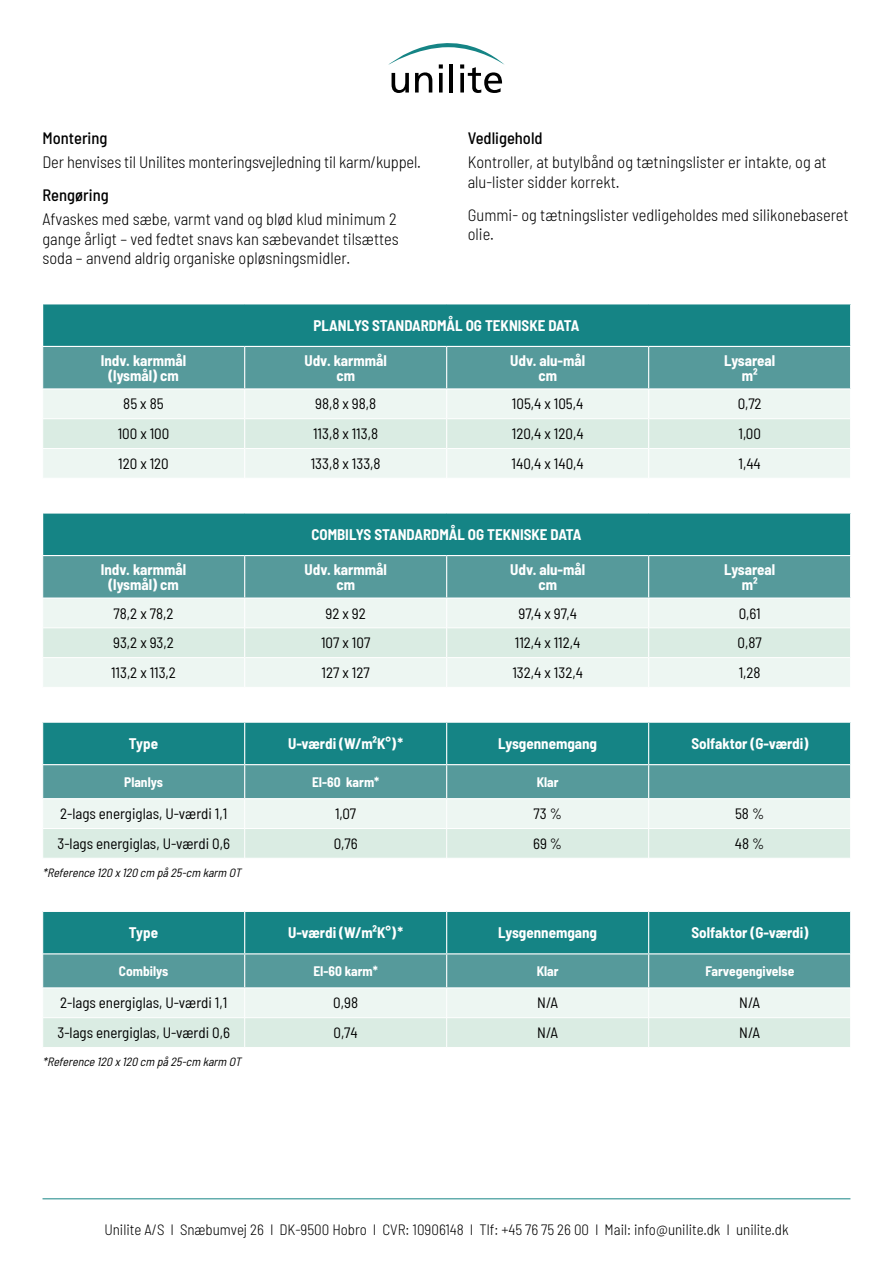
<style>
.page{position:relative;width:893px;height:1263px;background:#fff}
.page>*{position:absolute;margin:0;border:0;box-sizing:border-box;transform-origin:0 0}
.t1{font:300 semi-condensed 16.5px/19.8px "Barlow";color:#000}
.t2{font:500 semi-condensed 16.5px "Barlow";color:#000}
.t3{font:semi-condensed 15px "Barlow";color:#000}
.t4{font:700 semi-condensed 15px/15px "Barlow";color:#fff;text-align:center}
.t5{font:300 semi-condensed 15px "Barlow";color:#000}
.t6{font:700 semi-condensed 13.5px "Barlow";color:#fff}
.t7{font:italic semi-condensed 12px "Barlow";color:#000}
</style>
<div class="page">
<svg style="left:388px;top:43px;width:117px;height:50px"></svg>
<hr style="left:43px;top:1198px;width:807px;height:1px;background:#158485">
<div style="left:43px;top:304px;width:808px;height:42px;background:#158485"></div>
<svg style="left:42px;top:346px;width:808px;height:132px;background:#b9d7d3"></svg>
<hr style="left:244px;top:448px;width:1px;height:30px;background:#fff">
<hr style="left:446px;top:448px;width:1px;height:30px;background:#fff">
<hr style="left:648px;top:448px;width:1px;height:30px;background:#fff">
<hr style="left:850px;top:304px;width:1px;height:42px;background:#fff">
<hr style="left:43px;top:346px;width:202px;height:1px;background:#fff">
<hr style="left:245px;top:346px;width:202px;height:1px;background:#fff">
<hr style="left:244px;top:347px;width:1px;height:41px;background:#fff">
<hr style="left:447px;top:346px;width:202px;height:1px;background:#fff">
<hr style="left:446px;top:347px;width:1px;height:41px;background:#fff">
<hr style="left:649px;top:346px;width:202px;height:1px;background:#fff">
<hr style="left:648px;top:347px;width:1px;height:41px;background:#fff">
<hr style="left:43px;top:388px;width:202px;height:1px;background:#fff">
<hr style="left:245px;top:388px;width:202px;height:1px;background:#fff">
<hr style="left:447px;top:388px;width:202px;height:1px;background:#fff">
<hr style="left:649px;top:388px;width:202px;height:1px;background:#fff">
<div style="left:43px;top:513px;width:808px;height:42px;background:#158485"></div>
<svg style="left:42px;top:556px;width:808px;height:131px;background:#b9d6d3"></svg>
<hr style="left:43px;top:512px;width:202px;height:2px;background:#fff">
<hr style="left:245px;top:512px;width:202px;height:2px;background:#fff">
<hr style="left:447px;top:512px;width:202px;height:2px;background:#fff">
<hr style="left:649px;top:512px;width:202px;height:2px;background:#fff">
<hr style="left:850px;top:514px;width:1px;height:41px;background:#fff">
<hr style="left:244px;top:556px;width:1px;height:41px;background:#fff">
<hr style="left:446px;top:556px;width:1px;height:41px;background:#fff">
<hr style="left:648px;top:556px;width:1px;height:41px;background:#fff">
<hr style="left:43px;top:597px;width:202px;height:2px;background:#fff">
<hr style="left:245px;top:597px;width:202px;height:2px;background:#fff">
<hr style="left:447px;top:597px;width:202px;height:2px;background:#fff">
<hr style="left:649px;top:597px;width:202px;height:2px;background:#fff">
<svg style="left:42px;top:911px;width:809px;height:136px;background:#83bbb9"></svg>
<hr style="left:43px;top:911px;width:202px;height:1px;background:#fff">
<hr style="left:245px;top:911px;width:202px;height:1px;background:#fff">
<hr style="left:244px;top:912px;width:1px;height:41px;background:#fff">
<hr style="left:447px;top:911px;width:202px;height:1px;background:#fff">
<hr style="left:446px;top:912px;width:1px;height:41px;background:#fff">
<hr style="left:649px;top:911px;width:202px;height:1px;background:#fff">
<hr style="left:648px;top:912px;width:1px;height:41px;background:#fff">
<hr style="left:43px;top:953px;width:202px;height:1px;background:#fff">
<hr style="left:245px;top:953px;width:202px;height:1px;background:#fff">
<hr style="left:244px;top:954px;width:1px;height:33px;background:#fff">
<hr style="left:447px;top:953px;width:202px;height:1px;background:#fff">
<hr style="left:446px;top:954px;width:1px;height:33px;background:#fff">
<hr style="left:649px;top:953px;width:201px;height:1px;background:#fff">
<hr style="left:648px;top:954px;width:1px;height:33px;background:#fff">
<hr style="left:43px;top:987px;width:202px;height:1px;background:#fff">
<hr style="left:245px;top:987px;width:202px;height:1px;background:#fff">
<hr style="left:447px;top:987px;width:202px;height:1px;background:#fff">
<hr style="left:649px;top:987px;width:201px;height:1px;background:#fff">
<svg style="left:42px;top:722px;width:809px;height:136px;background:#83bbb9"></svg>
<hr style="left:43px;top:722px;width:202px;height:1px;background:#fff">
<hr style="left:245px;top:722px;width:202px;height:1px;background:#fff">
<hr style="left:244px;top:723px;width:1px;height:41px;background:#fff">
<hr style="left:447px;top:722px;width:202px;height:1px;background:#fff">
<hr style="left:446px;top:723px;width:1px;height:41px;background:#fff">
<hr style="left:649px;top:722px;width:202px;height:1px;background:#fff">
<hr style="left:648px;top:723px;width:1px;height:41px;background:#fff">
<hr style="left:43px;top:764px;width:202px;height:1px;background:#fff">
<hr style="left:245px;top:764px;width:202px;height:1px;background:#fff">
<hr style="left:244px;top:765px;width:1px;height:33px;background:#fff">
<hr style="left:447px;top:764px;width:202px;height:1px;background:#fff">
<hr style="left:446px;top:765px;width:1px;height:33px;background:#fff">
<hr style="left:649px;top:764px;width:201px;height:1px;background:#fff">
<hr style="left:648px;top:765px;width:1px;height:33px;background:#fff">
<hr style="left:43px;top:798px;width:202px;height:1px;background:#fff">
<hr style="left:245px;top:798px;width:202px;height:1px;background:#fff">
<hr style="left:447px;top:798px;width:202px;height:1px;background:#fff">
<hr style="left:649px;top:798px;width:201px;height:1px;background:#fff">
<p class="t2" style="left:43px;top:126px;width:66px">Montering</p>
<p class="t1" style="left:43px;top:151px;width:380px">Der henvises til Unilites monteringsvejledning til karm/kuppel.</p>
<p class="t2" style="left:43px;top:183px;width:68px">Rengøring</p>
<p class="t1" style="left:43px;top:208px;width:358px;text-align:justify">Afvaskes med sæbe, varmt vand og blød klud minimum 2 gange årligt – ved fedtet snavs kan sæbevandet tilsættes soda – anvend aldrig organiske opløsningsmidler.</p>
<p class="t2" style="left:468px;top:126px;width:76px">Vedligehold</p>
<p class="t1" style="left:468px;top:151px;width:360px">Kontroller, at butylbånd og tætningslister er intakte, og at alu-lister sidder korrekt.</p>
<p class="t1" style="left:468px;top:203px;width:382px">Gummi- og tætningslister vedligeholdes med silikonebaseret olie.</p>
<p class="t4" style="left:314px;top:317px;width:267px">PLANLYS STANDARDMÅL OG TEKNISKE DATA</p>
<p class="t4" style="left:101px;top:352px;width:87px">Indv. karmmål (lysmål) cm</p>
<p class="t4" style="left:304px;top:352px;width:84px">Udv. karmmål cm</p>
<p class="t4" style="left:510px;top:352px;width:77px">Udv. alu-mål cm</p>
<p class="t4" style="left:724px;top:352px;width:53px">Lysareal m²</p>
<p class="t3" style="left:123px;top:393px;width:42px">85 x 85</p>
<p class="t3" style="left:315px;top:393px;width:63px">98,8 x 98,8</p>
<p class="t3" style="left:512px;top:393px;width:73px">105,4 x 105,4</p>
<p class="t3" style="left:738px;top:393px;width:25px">0,72</p>
<p class="t3" style="left:118px;top:423px;width:53px">100 x 100</p>
<p class="t3" style="left:313px;top:423px;width:66px">113,8 x 113,8</p>
<p class="t3" style="left:512px;top:423px;width:73px">120,4 x 120,4</p>
<p class="t3" style="left:738px;top:423px;width:24px">1,00</p>
<p class="t3" style="left:118px;top:453px;width:52px">120 x 120</p>
<p class="t3" style="left:311px;top:453px;width:71px">133,8 x 133,8</p>
<p class="t3" style="left:512px;top:453px;width:74px">140,4 x 140,4</p>
<p class="t3" style="left:738px;top:453px;width:24px">1,44</p>
<p class="t4" style="left:311px;top:526px;width:272px">COMBILYS STANDARDMÅL OG TEKNISKE DATA</p>
<p class="t4" style="left:101px;top:561px;width:87px">Indv. karmmål (lysmål) cm</p>
<p class="t4" style="left:304px;top:561px;width:84px">Udv. karmmål cm</p>
<p class="t4" style="left:510px;top:561px;width:77px">Udv. alu-mål cm</p>
<p class="t4" style="left:724px;top:561px;width:53px">Lysareal m²</p>
<p class="t3" style="left:114px;top:602px;width:61px">78,2 x 78,2</p>
<p class="t3" style="left:326px;top:602px;width:42px">92 x 92</p>
<p class="t3" style="left:518px;top:602px;width:60px">97,4 x 97,4</p>
<p class="t3" style="left:739px;top:602px;width:24px">0,61</p>
<p class="t3" style="left:113px;top:632px;width:62px">93,2 x 93,2</p>
<p class="t3" style="left:321px;top:632px;width:51px">107 x 107</p>
<p class="t3" style="left:515px;top:632px;width:67px">112,4 x 112,4</p>
<p class="t3" style="left:738px;top:632px;width:26px">0,87</p>
<p class="t3" style="left:111px;top:662px;width:66px">113,2 x 113,2</p>
<p class="t3" style="left:322px;top:662px;width:50px">127 x 127</p>
<p class="t3" style="left:512px;top:662px;width:72px">132,4 x 132,4</p>
<p class="t3" style="left:739px;top:662px;width:23px">1,28</p>
<p class="t4" style="left:129px;top:735px;width:31px">Type</p>
<p class="t4" style="left:288px;top:735px;width:117px">U-værdi (W/m²K°)*</p>
<p class="t4" style="left:498px;top:735px;width:100px">Lysgennemgang</p>
<p class="t4" style="left:691px;top:735px;width:118px">Solfaktor (G-værdi)</p>
<p class="t6" style="left:124px;top:772px;width:40px">Planlys</p>
<p class="t6" style="left:312px;top:772px;width:69px">EI-60 karm*</p>
<p class="t6" style="left:537px;top:772px;width:23px">Klar</p>
<p class="t3" style="left:60px;top:803px;width:169px">2-lags energiglas, U-værdi 1,1</p>
<p class="t3" style="left:335px;top:803px;width:23px">1,07</p>
<p class="t3" style="left:533px;top:803px;width:30px">73 %</p>
<p class="t3" style="left:735px;top:803px;width:31px">58 %</p>
<p class="t3" style="left:57px;top:833px;width:174px">3-lags energiglas, U-værdi 0,6</p>
<p class="t3" style="left:334px;top:833px;width:25px">0,76</p>
<p class="t3" style="left:533px;top:833px;width:31px">69 %</p>
<p class="t3" style="left:735px;top:833px;width:31px">48 %</p>
<p class="t7" style="left:43px;top:864px;width:203px">*Reference120x120cm på25-cm karm OT</p>
<p class="t4" style="left:129px;top:924px;width:31px">Type</p>
<p class="t4" style="left:288px;top:924px;width:117px">U-værdi (W/m²K°)*</p>
<p class="t4" style="left:498px;top:924px;width:100px">Lysgennemgang</p>
<p class="t4" style="left:691px;top:924px;width:118px">Solfaktor (G-værdi)</p>
<p class="t6" style="left:119px;top:961px;width:51px">Combilys</p>
<p class="t6" style="left:313px;top:961px;width:66px">EI-60 karm*</p>
<p class="t6" style="left:537px;top:961px;width:23px">Klar</p>
<p class="t6" style="left:705px;top:961px;width:90px">Farvegengivelse</p>
<p class="t3" style="left:60px;top:992px;width:169px">2-lags energiglas, U-værdi 1,1</p>
<p class="t3" style="left:333px;top:992px;width:26px">0,98</p>
<p class="t3" style="left:537px;top:992px;width:22px">N/A</p>
<p class="t3" style="left:739px;top:992px;width:22px">N/A</p>
<p class="t3" style="left:57px;top:1022px;width:174px">3-lags energiglas, U-værdi 0,6</p>
<p class="t3" style="left:334px;top:1022px;width:26px">0,74</p>
<p class="t3" style="left:537px;top:1022px;width:22px">N/A</p>
<p class="t3" style="left:739px;top:1022px;width:22px">N/A</p>
<p class="t7" style="left:43px;top:1053px;width:203px">*Reference120x120cm på25-cm karm OT</p>
<p class="t5" style="left:104px;top:1219px;width:686px">Unilite A/S I Snæbumvej 26 I DK-9500 Hobro I CVR: 10906148 I Tlf: +45 76 75 26 00 I Mail: info@unilite.dk I unilite.dk</p>
</div>
